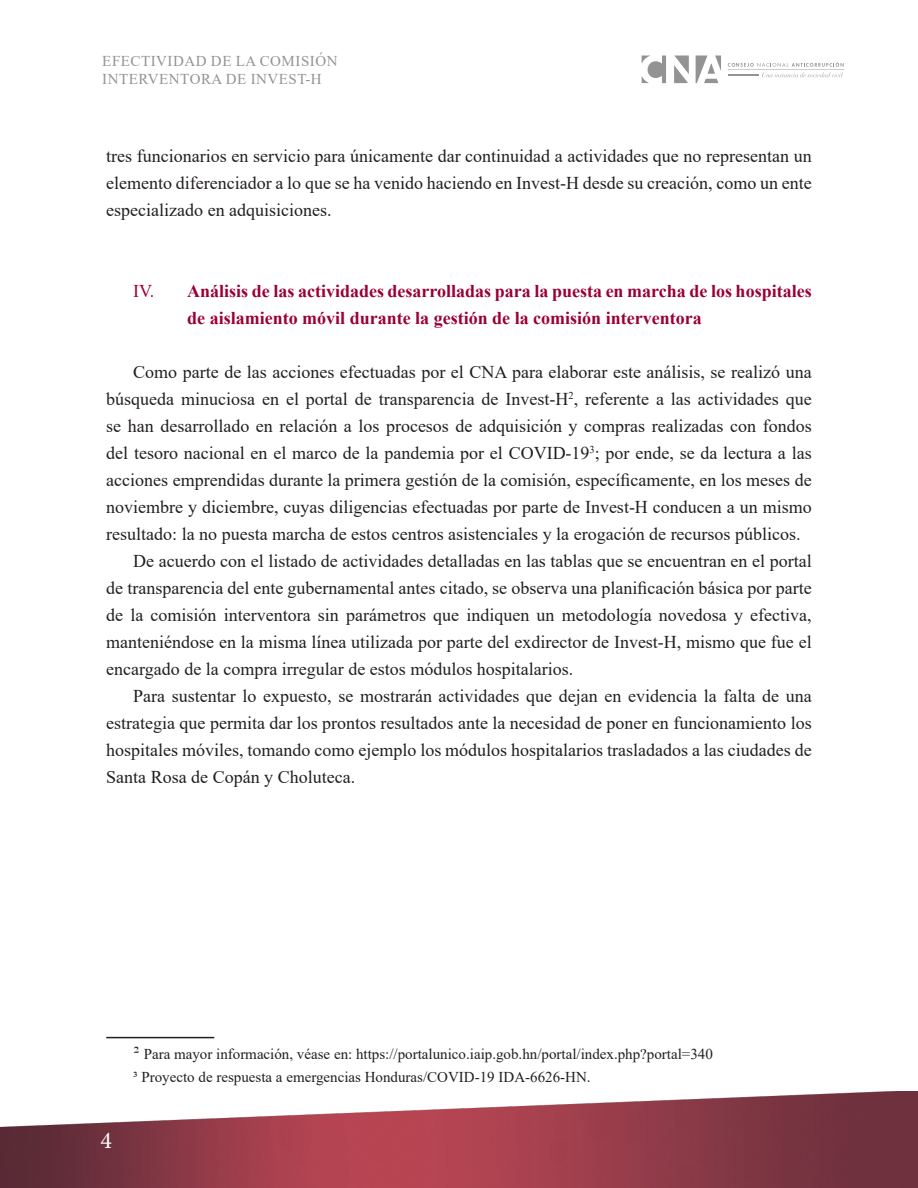
<style>
.page{position:relative;width:918px;height:1188px;background:#fff}
.page>*{position:absolute;margin:0;border:0;box-sizing:border-box;transform-origin:0 0}
.t1{font:24px "Minion Pro";color:#fff}
.t2{font:18px/27px "Times New Roman";color:#231f20;text-align:justify}
.t3{font:700 18px/27px "Times New Roman";color:#9a0033}
.t4{font:15px "Times New Roman";color:#231f20}
.t5{font:15px/18px "Times New Roman";letter-spacing:.035em;color:#939393}
.s1{font-weight:400}
.s2{font-size:18px}
</style>
<div class="page">
<img style="left:0;top:1091px;width:918px;height:97px">
<svg style="left:728px;top:62px;width:116px;height:15px"></svg>
<svg style="left:642px;top:55px;width:24px;height:28px"></svg>
<svg style="left:674px;top:55px;width:15px;height:28px"></svg>
<svg style="left:696px;top:56px;width:25px;height:27px"></svg>
<hr style="left:106px;top:1037px;width:108px;height:1px;background:#231f20">
<p class="t5" style="left:102px;top:51px;width:237px">EFECTIVIDAD DE LA COMISIÓN<br>INTERVENTORA DE INVEST-H</p>
<p class="t2" style="left:106px;top:142px;width:707px">tres funcionarios en servicio para únicamente dar continuidad a actividades que no representan un elemento diferenciador a lo que se ha venido haciendo en Invest-H desde su creación, como un ente especializado en adquisiciones.</p>
<p class="t3" style="left:187px;top:277px;width:626px;text-indent:-54px"><span class="s1">IV.</span> Análisis de las actividades desarrolladas para la puesta en marcha de los hospitales de aislamiento móvil durante la gestión de la comisión interventora</p>
<p class="t2" style="left:106px;top:358px;width:707px;text-indent:27px">Como parte de las acciones efectuadas por el CNA para elaborar este análisis, se realizó una búsqueda minuciosa en el portal de transparencia de Invest-H<sup>2</sup>, referente a las actividades que se han desarrollado en relación a los procesos de adquisición y compras realizadas con fondos del tesoro nacional en el marco de la pandemia por el COVID-19<sup>3</sup>; por ende, se da lectura a las acciones emprendidas durante la primera gestión de la comisión, específicamente, en los meses de noviembre y diciembre, cuyas diligencias efectuadas por parte de Invest-H conducen a un mismo resultado: la no puesta marcha de estos centros asistenciales y la erogación de recursos públicos.</p>
<p class="t2" style="left:106px;top:547px;width:707px;text-indent:27px">De acuerdo con el listado de actividades detalladas en las tablas que se encuentran en el portal de transparencia del ente gubernamental antes citado, se observa una planificación básica por parte de la comisión interventora sin parámetros que indiquen un metodología novedosa y efectiva, manteniéndose en la misma línea utilizada por parte del exdirector de Invest-H, mismo que fue el encargado de la compra irregular de estos módulos hospitalarios.</p>
<p class="t2" style="left:106px;top:682px;width:707px;text-indent:27px">Para sustentar lo expuesto, se mostrarán actividades que dejan en evidencia la falta de una estrategia que permita dar los prontos resultados ante la necesidad de poner en funcionamiento los hospitales móviles, tomando como ejemplo los módulos hospitalarios trasladados a las ciudades de Santa Rosa de Copán y Choluteca.</p>
<h1 class="t1" style="left:101px;top:1124px;width:13px">4</h1>
<p class="t4" style="left:134px;top:1044px;width:580px"><span class="s2">2</span> Para mayor información, véase en: https://portalunico.iaip.gob.hn/portal/index.php?portal=340</p>
<p class="t4" style="left:133px;top:1066px;width:459px">3 Proyecto de respuesta a emergencias Honduras/COVID-19 IDA-6626-HN.</p>
</div>
